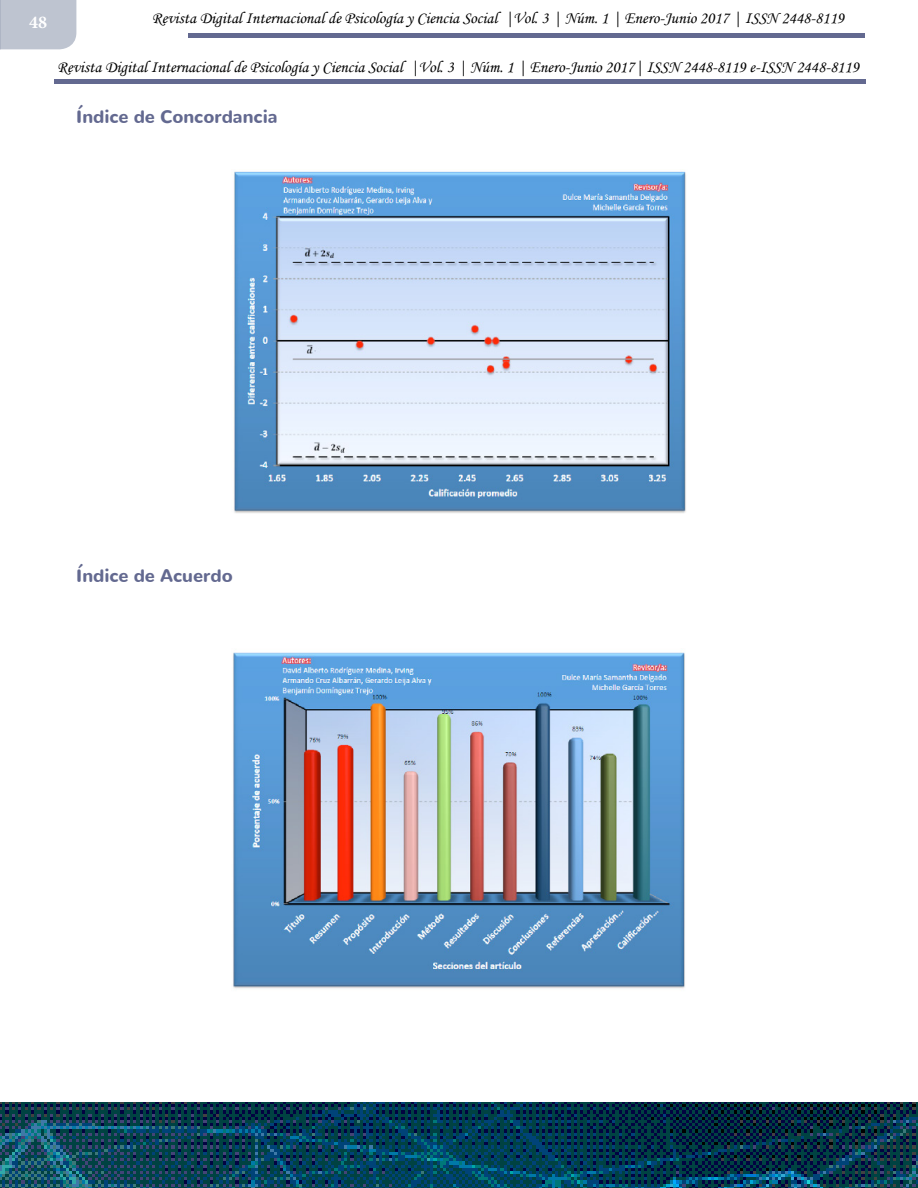
<style>
.page{position:relative;width:918px;height:1188px;background:#fff}
.page>*{position:absolute;margin:0;border:0;box-sizing:border-box;transform-origin:0 0}
.Indice_de_concordanc{font:900 18px "Nunito";color:#636990}
.Indice_de_acuerdo_ro{font:900 18px "Nunito";color:#636990}
.t1{font:700 18px "Minion Pro";color:#fff}
.t2{font:16.5px "Monotype Corsiva";color:#000}
</style>
<div class="page">
<div style="left:54px;top:79px;width:811px;height:5px;background:#636990"></div>
<div style="left:188px;top:33px;width:677px;height:5px;background:#636990"></div>
<div style="left:0;top:0;width:76px;height:49px;background:#bec4d0"></div>
<img style="left:0;top:1103px;width:918px;height:85px">
<img style="left:234px;top:171px;width:452px;height:342px">
<img style="left:233px;top:652px;width:452px;height:337px">
<p class="t1" style="left:29px;top:10px;width:19px">48</p>
<p class="t2" style="left:152px;top:8px;width:694px">Revista Digital Internacional de Psicología y Ciencia Social |Vol. 3 | Núm. 1 | Enero-Junio 2017 | ISSN 2448-8119</p>
<p class="t2" style="left:57px;top:57px;width:803px">Revista Digital Internacional de Psicología y Ciencia Social |Vol. 3 | Núm. 1 | Enero-Junio 2017| ISSN 2448-8119 e-ISSN 2448-8119</p>
<p class="Indice_de_concordanc" style="left:76px;top:99px;width:203px">Índice de Concordancia</p>
<p class="Indice_de_acuerdo_ro" style="left:76px;top:559px;width:158px">Índice de Acuerdo</p>
</div>
